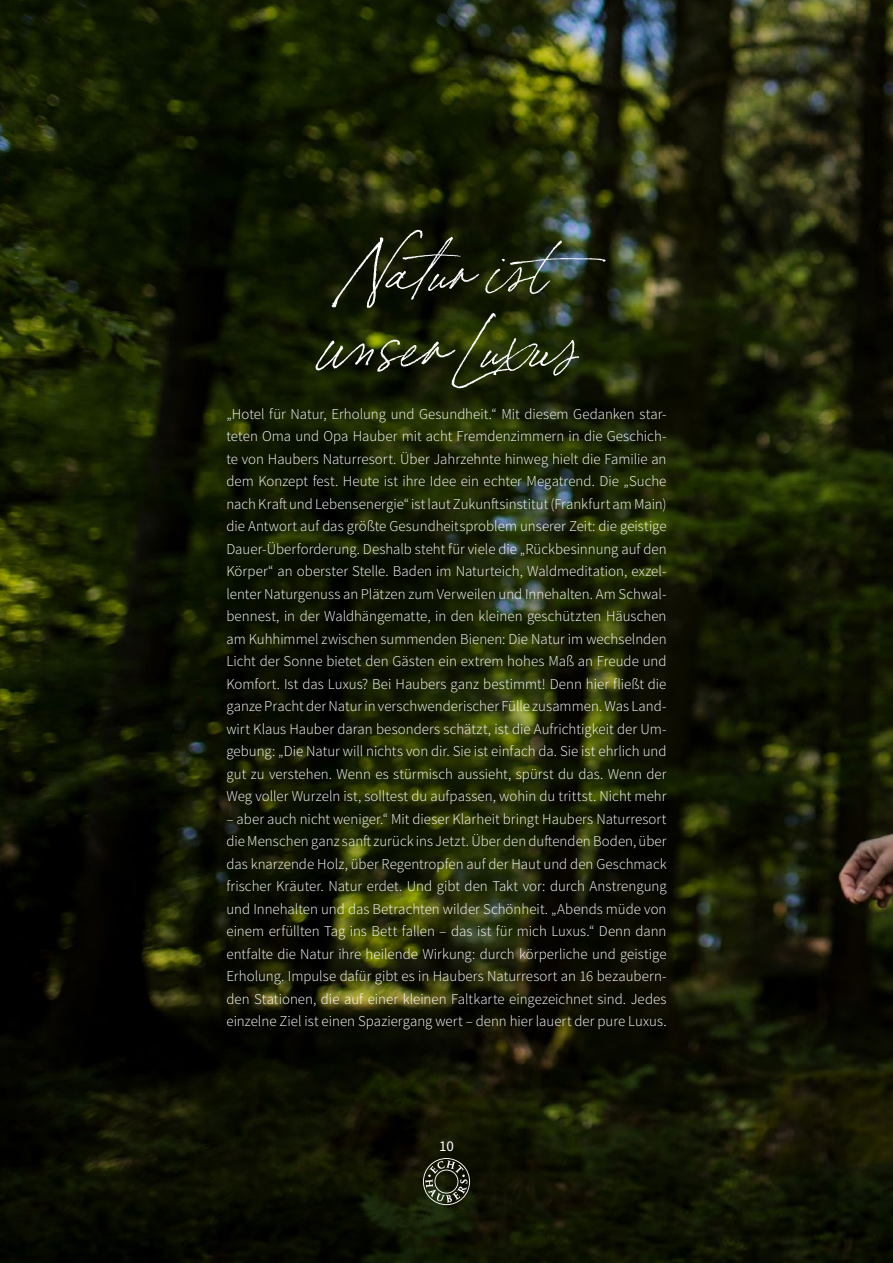
<style>
.page{position:relative;width:893px;height:1263px;background:#fff}
.page>*{position:absolute;margin:0;border:0;box-sizing:border-box;transform-origin:0 0}
.t1{font:67.5px/76.5px "Bon Vivant";color:#fff}
.t2{font:300 15px/22.5px "Source Sans Pro";color:#fff;text-align:justify}
.t3{font:15px "Source Sans Pro";color:#fff}
</style>
<div class="page">
<img style="left:0;top:0;width:893px;height:1263px">
<svg style="left:423px;top:1158px;width:47px;height:47px;background:#414534"></svg>
<h1 class="t1" style="left:319px;top:225px;width:308px;text-indent:28px">Natu r is t unser Luxus</h1>
<p class="t2" style="left:226px;top:402px;width:442px">„Hotel für Natur, Erholung und Gesundheit.“ Mit diesem Gedanken star&shy;teten Oma und Opa Hauber mit acht Fremdenzimmern in die Geschich&shy;te von Haubers Naturresort. Über Jahrzehnte hinweg hielt die Familie an dem Konzept fest. Heute ist ihre Idee ein echter Megatrend. Die „Suche nach Kraft und Lebensenergie“ ist laut Zukunftsinstitut (Frankfurt am Main) die Antwort auf das größte Gesundheitsproblem unserer Zeit: die geistige Dauer-Überforderung. Deshalb steht für viele die „Rückbesinnung auf den Körper“ an oberster Stelle. Baden im Naturteich, Waldmeditation, exzel&shy;lenter Naturgenuss an Plätzen zum Verweilen und Innehalten. Am Schwal&shy;bennest, in der Waldhängematte, in den kleinen geschützten Häuschen am Kuhhimmel zwischen summenden Bienen: Die Natur im wechselnden Licht der Sonne bietet den Gästen ein extrem hohes Maß an Freude und Komfort. Ist das Luxus? Bei Haubers ganz bestimmt! Denn hier fließt die ganze Pracht der Natur in verschwenderischer Fülle zusammen. Was Land&shy;wirt Klaus Hauber daran besonders schätzt, ist die Aufrichtigkeit der Um&shy;gebung: „Die Natur will nichts von dir. Sie ist einfach da. Sie ist ehrlich und gut zu verstehen. Wenn es stürmisch aussieht, spürst du das. Wenn der Weg voller Wurzeln ist, solltest du aufpassen, wohin du trittst. Nicht mehr</p>
<p class="t2" style="left:226px;top:807px;width:442px">– aber auch nicht weniger.“ Mit dieser Klarheit bringt Haubers Naturresort die Menschen ganz sanft zurück ins Jetzt. Über den duftenden Boden, über das knarzende Holz, über Regentropfen auf der Haut und den Geschmack frischer Kräuter. Natur erdet. Und gibt den Takt vor: durch Anstrengung und Innehalten und das Betrachten wilder Schönheit. „Abends müde von einem erfüllten Tag ins Bett fallen – das ist für mich Luxus.“ Denn dann entfalte die Natur ihre heilende Wirkung: durch körperliche und geistige Erholung. Impulse dafür gibt es in Haubers Naturresort an 16 bezaubern&shy;den Stationen, die auf einer kleinen Faltkarte eingezeichnet sind. Jedes einzelne Ziel ist einen Spaziergang wert – denn hier lauert der pure Luxus.</p>
<p class="t3" style="left:439px;top:1136px;width:16px">10</p>
</div>
